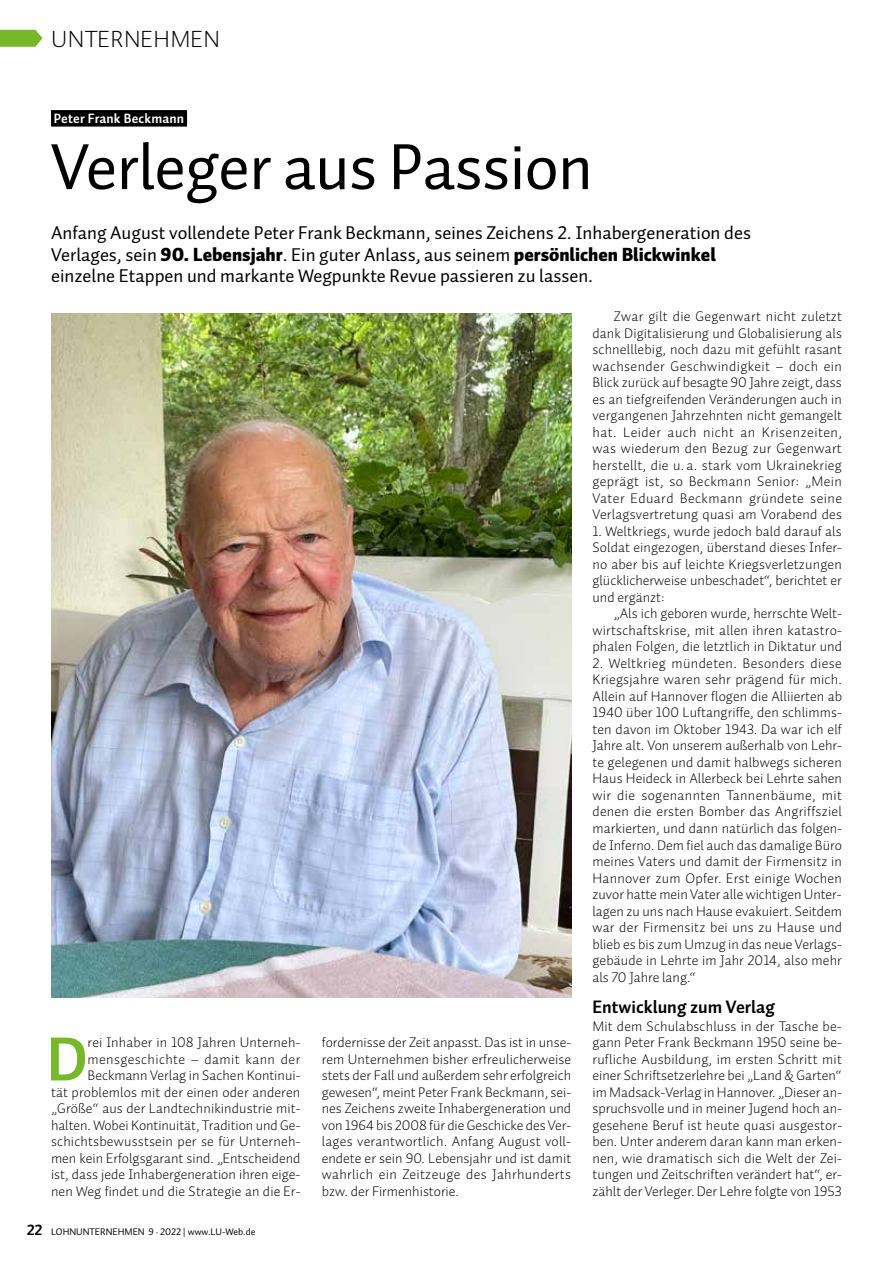
<style>
.page{position:relative;width:893px;height:1263px;background:#fff}
.page>*{position:absolute;margin:0;border:0;box-sizing:border-box;transform-origin:0 0}
.t1{font:66px "Auto Pro";letter-spacing:-.01em;color:#000}
.t2{font:700 62.1px "Auto Pro";color:#76b82a}
.t3{font:300 24px "Auto Pro";letter-spacing:.02em;color:#000}
.t4{font:18.75px/21.8px "Auto Pro";color:#000}
.t5{font:700 18px "Auto Pro";color:#000}
.t6{font:300 14.25px/16.5px "Auto Pro";letter-spacing:.005em;color:#000;text-align:justify}
.t7{font:700 13.5px "Auto Pro";letter-spacing:.01em;color:#fff}
.t8{font:9.75px "Auto Pro";color:#000}
.s1{font-weight:900}
.s2{font-weight:700;font-size:15px}
</style>
<div class="page">
<svg style="left:0;top:30px;width:43px;height:17px"></svg>
<div style="left:51px;top:110px;width:136px;height:17px;background:#000"></div>
<img style="left:51px;top:313px;width:520px;height:685px">
<h3 class="t3" style="left:51px;top:23px;width:170px">UNTERNEHMEN</h3>
<p class="t7" style="left:54px;top:109px;width:132px">Peter Frank Beckmann</p>
<h1 class="t1" style="left:51px;top:121px;width:543px">Verleger aus Passion</h1>
<p class="t4" style="left:51px;top:221px;width:701px">Anfang August vollendete Peter Frank Beckmann, seines Zeichens 2. Inhabergeneration des<br>Verlages, sein <span class="s1">90. Lebensjahr</span>. Ein guter Anlass, aus seinem <span class="s1">persönlichen Blickwinkel </span>einzelne Etappen und markante Wegpunkte Revue passieren zu lassen.</p>
<p class="t6" style="left:51px;top:1034px;width:251px;text-align:right">rei Inhaber in 108 Jahren Unterneh&shy;mensgeschichte – damit kann der Beckmann Verlag in Sachen Kontinui-<br>tät problemlos mit der einen oder anderen „Größe“ aus der Landtechnikindustrie mit&shy;halten. Wobei Kontinuität, Tradition und Ge&shy;schichtsbewusstsein per se für Unterneh&shy;men kein Erfolgsgarant sind. „Entscheidend ist, dass jede Inhabergeneration ihren eige&shy;nen Weg findet und die Strategie an die Er-</p>
<p class="t6" style="left:322px;top:1034px;width:251px">fordernisse der Zeit anpasst. Das ist in unse&shy;rem Unternehmen bisher erfreulicherweise stets der Fall und außerdem sehr erfolgreich gewesen“, meint Peter Frank Beckmann, sei&shy;nes Zeichens zweite Inhabergeneration und von 1964 bis 2008 für die Geschicke des Ver&shy;lages verantwortlich. Anfang August voll&shy;endete er sein 90. Lebensjahr und ist damit wahrlich ein Zeitzeuge des Jahrhunderts bzw. der Firmenhistorie.</p>
<h2 class="t2" style="left:47px;top:1015px;width:42px">D</h2>
<p class="t8" style="left:27px;top:1225px;width:133px"><span class="s2">22</span> LOHNUNTERNEHMEN 9 ·</p>
<p class="t8" style="left:183px;top:1225px;width:74px">| www.LU-Web.de</p>
<p class="t6" style="left:592px;top:308px;width:251px;text-indent:21px">Zwar gilt die Gegenwart nicht zuletzt dank Digitalisierung und Globalisierung als schnelllebig, noch dazu mit gefühlt rasant wachsender Geschwindigkeit – doch ein Blick zurück auf besagte 90 Jahre zeigt, dass es an tiefgreifenden Veränderungen auch in vergangenen Jahrzehnten nicht gemangelt hat. Leider auch nicht an Krisenzeiten, was wiederum den Bezug zur Gegenwart herstellt, die u. a. stark vom Ukrainekrieg geprägt ist, so Beckmann Senior: „Mein Vater Eduard Beckmann gründete seine Verlagsvertretung quasi am Vorabend des</p>
<p class="t6" style="left:592px;top:523px;width:251px">1. Weltkriegs, wurde jedoch bald darauf als Soldat eingezogen, überstand dieses Infer&shy;no aber bis auf leichte Kriegsverletzungen glücklicherweise unbeschadet“, berichtet er und ergänzt:</p>
<p class="t6" style="left:592px;top:605px;width:251px;text-indent:21px">„Als ich geboren wurde, herrschte Welt&shy;wirtschaftskrise, mit allen ihren katastro&shy;phalen Folgen, die letztlich in Diktatur und</p>
<p class="t6" style="left:592px;top:655px;width:251px">2. Weltkrieg mündeten. Besonders diese Kriegsjahre waren sehr prägend für mich.<br>Allein auf Hannover flogen die Alliierten ab 1940 über 100 Luftangriffe, den schlimms&shy;ten davon im Oktober 1943. Da war ich elf Jahre alt. Von unserem außerhalb von Lehr&shy;te gelegenen und damit halbwegs sicheren Haus Heideck in Allerbeck bei Lehrte sahen wir die sogenannten Tannenbäume, mit denen die ersten Bomber das Angriffsziel markierten, und dann natürlich das folgen&shy;de Inferno. Dem fiel auch das damalige Büro meines Vaters und damit der Firmensitz in Hannover zum Opfer. Erst einige Wochen zuvor hatte mein Vater alle wichtigen Unter&shy;lagen zu uns nach Hause evakuiert. Seitdem war der Firmensitz bei uns zu Hause und blieb es bis zum Umzug in das neue Verlags&shy;gebäude in Lehrte im Jahr 2014, also mehr als 70 Jahre lang.“</p>
<p class="t5" style="left:592px;top:994px;width:184px">Entwicklung zum Verlag</p>
<p class="t6" style="left:592px;top:1018px;width:251px">Mit dem Schulabschluss in der Tasche be&shy;gann Peter Frank Beckmann 1950 seine be&shy;rufliche Ausbildung, im ersten Schritt mit einer Schriftsetzerlehre bei „Land &amp; Garten“ im Madsack-Verlag in Hannover. „Dieser an&shy;spruchsvolle und in meiner Jugend hoch an&shy;gesehene Beruf ist heute quasi ausgestor&shy;ben. Unter anderem daran kann man erken&shy;nen, wie dramatisch sich die Welt der Zei&shy;tungen und Zeitschriften verändert hat“, er&shy;zählt der Verleger. Der Lehre folgte von 1953</p>
</div>
